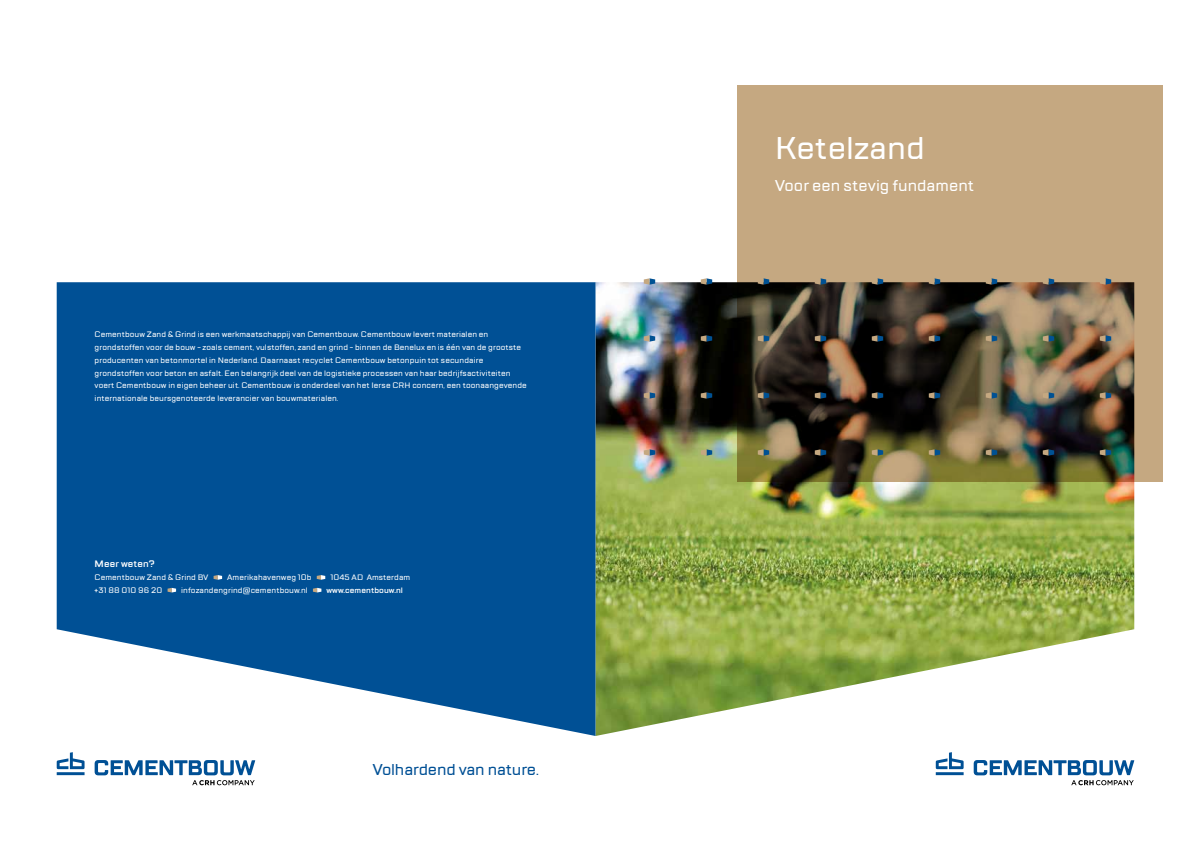
<style>
.page{position:relative;width:1191px;height:842px;background:#fff}
.page>*{position:absolute;margin:0;border:0;box-sizing:border-box;transform-origin:0 0}
.t1{font:500 32px "TT Lakes";color:#fff}
.t2{font:500 16px "TT Lakes";color:#fff}
.t3{font:500 16px "TT Lakes";letter-spacing:-.01em;color:#005095}
.t4{font:600 9.5px "TT Lakes";letter-spacing:.01em;color:#fff}
.t5{font:500 8px/12.8px "TT Lakes";letter-spacing:.01em;color:#fff}
.t6{font:600 8px "TT Lakes";letter-spacing:.01em;color:#fff}
</style>
<div class="page">
<img style="left:595px;top:282px;width:539px;height:454px">
<svg style="left:57px;top:282px;width:538px;height:454px;background:#1e64a1"></svg>
<div style="left:737px;top:85px;width:425px;height:397px;background:#c5a881"></div>
<svg style="left:935px;top:752px;width:199px;height:33px"></svg>
<svg style="left:57px;top:752px;width:198px;height:33px"></svg>
<img style="left:638px;top:278px;width:496px;height:197px">
<svg style="left:214px;top:575px;width:8px;height:5px"></svg>
<svg style="left:317px;top:575px;width:8px;height:5px"></svg>
<svg style="left:168px;top:588px;width:8px;height:4px"></svg>
<svg style="left:313px;top:588px;width:8px;height:4px"></svg>
<p class="t5" style="left:95px;top:328px;width:434px">Cementbouw Zand &amp; Grind is een werkmaatschappij van Cementbouw. Cementbouw levert materialen en grondstoffen voor de bouw - zoals cement, vulstoffen, zand en grind - binnen de Benelux en is één van de grootste producenten van betonmortel in Nederland. Daarnaast recyclet Cementbouw betonpuin tot secundaire grondstoffen voor beton en asfalt. Een belangrijk deel van de logistieke processen van haar bedrijfsactiviteiten voert Cementbouw in eigen beheer uit. Cementbouw is onderdeel van het Ierse CRH concern, een toonaangevende internationale beursgenoteerde leverancier van bouwmaterialen.</p>
<p class="t4" style="left:95px;top:558px;width:62px">Meer weten?</p>
<p class="t5" style="left:95px;top:571px;width:115px">Cementbouw Zand &amp; Grind BV</p>
<p class="t5" style="left:227px;top:571px;width:86px">Amerikahavenweg 10b</p>
<p class="t5" style="left:330px;top:571px;width:81px">1045 AD Amsterdam</p>
<p class="t5" style="left:95px;top:583px;width:69px">+31 88 010 96 20</p>
<p class="t5" style="left:181px;top:583px;width:128px">infozandengrind@cementbouw.nl</p>
<p class="t6" style="left:326px;top:585px;width:78px">www.cementbouw.nl</p>
<h2 class="t3" style="left:372px;top:759px;width:168px">Volhardend van nature.</h2>
<h1 class="t1" style="left:775px;top:127px;width:151px">Ketelzand</h1>
<h2 class="t2" style="left:775px;top:175px;width:201px">Voor een stevig fundament</h2>
</div>
